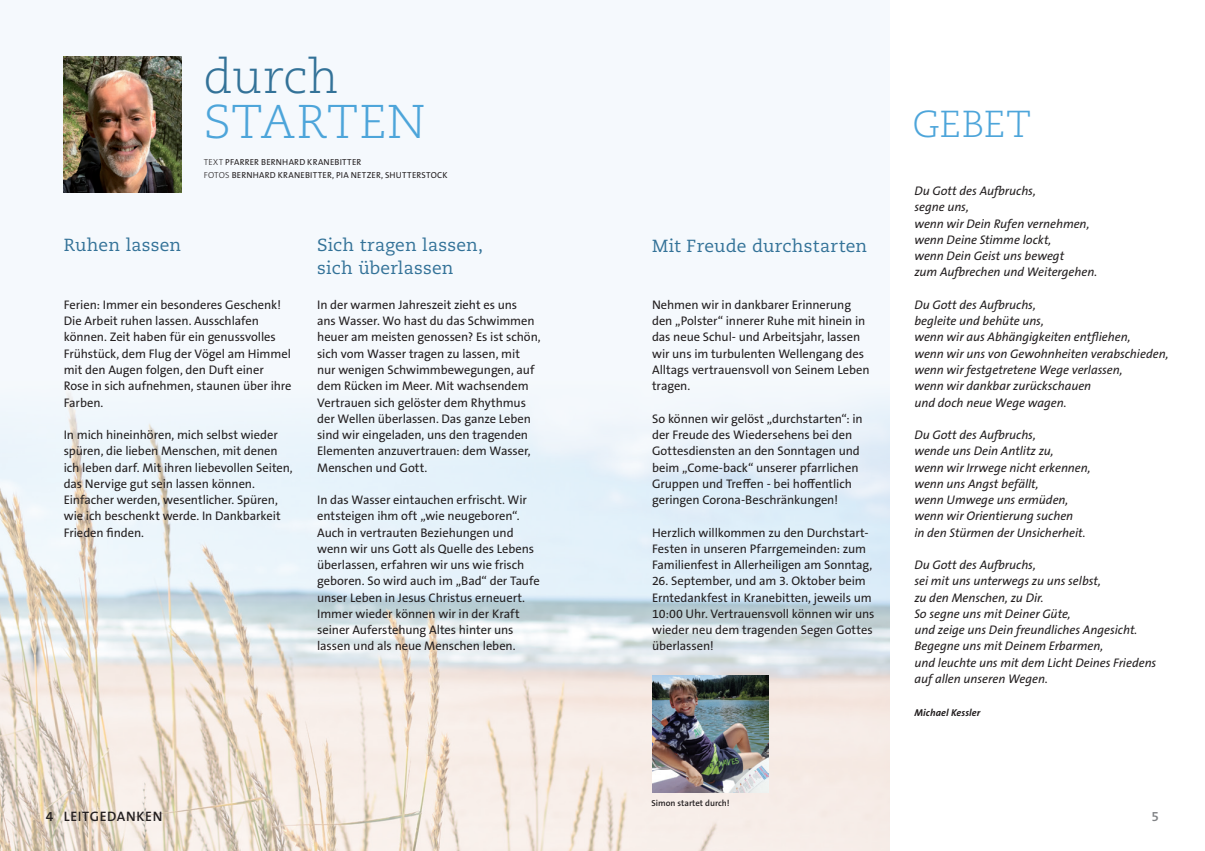
<style>
.page{position:relative;width:1205px;height:851px;background:#fff}
.page>*{position:absolute;margin:0;border:0;box-sizing:border-box;transform-origin:0 0}
.t1{font:300 47.25px "Caecilia LT Std";letter-spacing:.015em;color:#4da5da}
.t2{font:300 47.25px "Caecilia LT Std";letter-spacing:.005em;color:#337298}
.t3{font:300 37.5px "Caecilia LT Std";letter-spacing:.005em;color:#4da5da}
.t4{font:17.5px/22.5px "Caecilia LT Std";letter-spacing:.015em;color:#337298}
.t5{font:600 13.75px "The Sans B W6";letter-spacing:.045em;color:#231f20}
.t6{font:600 13.75px "The Sans B W6";color:#808285}
.t7{font:12.5px/16.2px "The Sans B W5 Plain";letter-spacing:-.005em;color:#231f20}
.t8{font:italic 12.5px/16.2px "The Sans B W5 Plain";letter-spacing:-.005em;color:#231f20}
.t9{font:italic 700 10px "The Sans B W7";letter-spacing:.01em;color:#231f20}
.t10{font:8.75px/12.5px "The Sans B W5 Plain";letter-spacing:.025em;color:#231f20}
.t11{font:600 8.75px "The Sans B W6";color:#231f20}
.s1{font-family:"The Sans B W3";font-weight:300}
</style>
<div class="page">
<div style="left:0;top:0;width:889px;height:850px;background:#f5f9fd"></div>
<img style="left:0;top:393px;width:889px;height:457px">
<img style="left:64px;top:57px;width:118px;height:136px">
<img style="left:652px;top:675px;width:117px;height:117px">
<h1 class="t2" style="left:204px;top:50px;width:137px">durch</h1>
<h1 class="t1" style="left:204px;top:95px;width:223px">STARTEN</h1>
<p class="t10" style="left:204px;top:156px;width:245px"><span class="s1">TEXT</span> PFARRER BERNHARD KRANEBITTER<br><span class="s1">FOTOS</span> BERNHARD KRANEBITTER, PIA NETZER, SHUTTERSTOCK</p>
<h3 class="t4" style="left:64px;top:234px;width:119px">Ruhen lassen</h3>
<p class="t7" style="left:64px;top:296px;width:229px">Ferien: Immer ein besonderes Geschenk!<br>Die Arbeit ruhen lassen. Ausschlafen können. Zeit haben für ein genussvolles Frühstück, dem Flug der Vögel am Himmel mit den Augen folgen, den Duft einer Rose in sich aufnehmen, staunen über ihre Farben.</p>
<p class="t7" style="left:64px;top:426px;width:230px">In mich hineinhören, mich selbst wieder spüren, die lieben Menschen, mit denen ich leben darf. Mit ihren liebevollen Seiten, das Nervige gut sein lassen können.<br>Einfacher werden, wesentlicher. Spüren, wie ich beschenkt werde. In Dankbarkeit Frieden finden.</p>
<h3 class="t4" style="left:317px;top:234px;width:167px">Sich tragen lassen, sich überlassen</h3>
<p class="t7" style="left:317px;top:296px;width:225px">In der warmen Jahreszeit zieht es uns<br>ans Wasser. Wo hast du das Schwimmen heuer am meisten genossen? Es ist schön, sich vom Wasser tragen zu lassen, mit nur wenigen Schwimmbewegungen, auf dem Rücken im Meer. Mit wachsendem Vertrauen sich gelöster dem Rhythmus der Wellen überlassen. Das ganze Leben sind wir eingeladen, uns den tragenden Elementen anzuvertrauen: dem Wasser, Menschen und Gott.</p>
<p class="t7" style="left:317px;top:491px;width:224px">In das Wasser eintauchen erfrischt. Wir entsteigen ihm oft „wie neugeboren“.<br>Auch in vertrauten Beziehungen und wenn wir uns Gott als Quelle des Lebens überlassen, erfahren wir uns wie frisch geboren. So wird auch im „Bad“ der Taufe unser Leben in Jesus Christus erneuert.<br>Immer wieder können wir in der Kraft seiner Auferstehung Altes hinter uns lassen und als neue Menschen leben.</p>
<h3 class="t4" style="left:652px;top:234px;width:217px">Mit Freude durchstarten</h3>
<p class="t7" style="left:652px;top:296px;width:219px">Nehmen wir in dankbarer Erinnerung den „Polster“ innerer Ruhe mit hinein in das neue Schul- und Arbeitsjahr, lassen wir uns im turbulenten Wellengang des Alltags vertrauensvoll von Seinem Leben tragen.</p>
<p class="t7" style="left:652px;top:410px;width:212px">So können wir gelöst „durchstarten“: in der Freude des Wiedersehens bei den Gottesdiensten an den Sonntagen und beim „Come-back“ unserer pfarrlichen Gruppen und Treffen - bei hoffentlich geringen Corona-Beschränkungen!</p>
<p class="t7" style="left:652px;top:524px;width:222px">Herzlich willkommen zu den Durchstart-<br>Festen in unseren Pfarrgemeinden: zum<br>Familienfest in Allerheiligen am Sonntag,</p>
<p class="t7" style="left:652px;top:573px;width:224px">26. September, und am 3. Oktober beim Erntedankfest in Kranebitten, jeweils um 10:00 Uhr. Vertrauensvoll können wir uns wieder neu dem tragenden Segen Gottes überlassen!</p>
<p class="t11" style="left:651px;top:796px;width:80px">Simon startet durch!</p>
<h2 class="t3" style="left:912px;top:103px;width:120px">GEBET</h2>
<p class="t8" style="left:914px;top:183px;width:184px">Du Gott des Aufbruchs,<br>segne uns,<br>wenn wir Dein Rufen vernehmen, wenn Deine Stimme lockt,<br>wenn Dein Geist uns bewegt<br>zum Aufbrechen und Weitergehen.</p>
<p class="t8" style="left:914px;top:297px;width:256px">Du Gott des Aufbruchs,<br>begleite und behüte uns,<br>wenn wir aus Abhängigkeiten entfliehen,<br>wenn wir uns von Gewohnheiten verabschieden, wenn wir festgetretene Wege verlassen,<br>wenn wir dankbar zurückschauen<br>und doch neue Wege wagen.</p>
<p class="t8" style="left:914px;top:427px;width:178px">Du Gott des Aufbruchs,<br>wende uns Dein Antlitz zu,<br>wenn wir Irrwege nicht erkennen, wenn uns Angst befällt,<br>wenn Umwege uns ermüden, wenn wir Orientierung suchen<br>in den Stürmen der Unsicherheit.</p>
<p class="t8" style="left:914px;top:557px;width:243px">Du Gott des Aufbruchs,<br>sei mit uns unterwegs zu uns selbst,<br>zu den Menschen, zu Dir.<br>So segne uns mit Deiner Güte,<br>und zeige uns Dein freundliches Angesicht.<br>Begegne uns mit Deinem Erbarmen,<br>und leuchte uns mit dem Licht Deines Friedens auf allen unseren Wegen.</p>
<p class="t9" style="left:914px;top:705px;width:68px">Michael Kessler</p>
<p class="t5" style="left:46px;top:807px;width:118px">4 LEITGEDANKEN</p>
<p class="t6" style="left:1151px;top:807px;width:9px">5</p>
</div>
